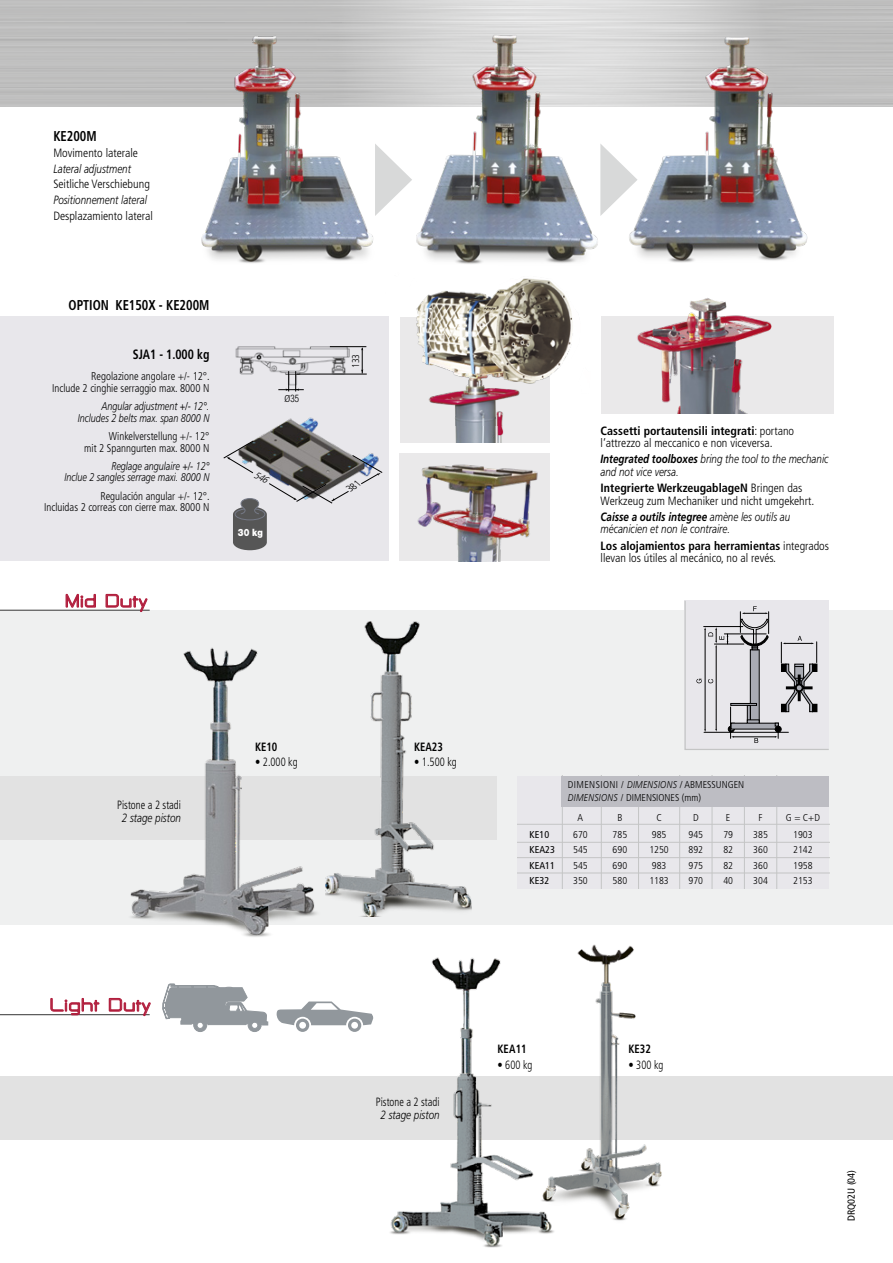
<style>
.page{position:relative;width:893px;height:1263px;background:#fff}
.page>*{position:absolute;margin:0;border:0;box-sizing:border-box;transform-origin:0 0}
.t1{font:700 22.5px "NP Naipol Allin One";letter-spacing:.02em;color:#b11d3c}
.t2{font:700 condensed 14.25px "Frutiger LT Std";color:#000;scale:.88 1}
.t3{font:700 condensed 13.5px "Frutiger LT Std";color:#000;scale:.88 1}
.t4{font:300 condensed 12px/12.3px "Frutiger LT Std";color:#000}
.t5{font:italic 300 12px/12.3px "Frutiger LT Std";color:#000;scale:.82 1}
.t6{font:300 condensed 12px "Frutiger LT Std";color:#000;scale:.88 1}
.t7{font:700 condensed 12px "Frutiger LT Std";color:#000;scale:.88 1}
.t8{font:300 condensed 11.25px "Frutiger LT Std";color:#000;scale:.95 1}
.t9{font:italic 300 11.25px "Frutiger LT Std";color:#000;scale:.8 1}
.t10{font:condensed 10.2px "Frutiger LT Std";color:#000}
.t11{font:900 10.05px "Helvetica Neue LT Std";color:#fff;scale:.85 1}
.t12{font:300 condensed 9.9px "Frutiger LT Std";color:#000}
.t13{font:condensed 9.9px "Frutiger LT Std";color:#000}
.t14{font:300 condensed 9.9px "Helvetica LT Std";color:#000}
.s1{font-family:"Frutiger LT Std"}
.s2{font-weight:700}
.s3{font-style:italic;font-stretch:normal}
</style>
<div class="page">
<div style="left:0;top:610px;width:893px;height:315px;background:#eff0f0"></div>
<hr style="left:0;top:610px;width:150px;height:1px;background:#565656">
<hr style="left:0;top:1014px;width:150px;height:1px;background:#565656">
<div style="left:0;top:316px;width:388px;height:245px;background:#e8e7eb"></div>
<div style="left:0;top:1076px;width:893px;height:64px;background:#e2e2e2"></div>
<div style="left:518px;top:776px;width:311px;height:112px;background:#e8e7eb"></div>
<hr style="left:518px;top:824px;width:311px;height:1px;background:#c4c5c5">
<hr style="left:518px;top:842px;width:311px;height:1px;background:#c4c5c5">
<hr style="left:518px;top:857px;width:311px;height:1px;background:#c4c5c5">
<hr style="left:518px;top:873px;width:311px;height:1px;background:#c4c5c5">
<hr style="left:562px;top:776px;width:1px;height:112px;background:#c4c5c5">
<hr style="left:601px;top:776px;width:1px;height:112px;background:#c4c5c5">
<hr style="left:638px;top:776px;width:1px;height:112px;background:#c4c5c5">
<hr style="left:679px;top:776px;width:1px;height:112px;background:#c4c5c5">
<hr style="left:712px;top:776px;width:1px;height:112px;background:#c4c5c5">
<hr style="left:744px;top:776px;width:1px;height:112px;background:#c4c5c5">
<hr style="left:776px;top:776px;width:1px;height:112px;background:#c4c5c5">
<div style="left:562px;top:776px;width:267px;height:30px;background:#bdbdc3"></div>
<div style="left:0;top:776px;width:496px;height:63px;background:#e2e2e2"></div>
<svg style="left:684px;top:600px;width:145px;height:150px"></svg>
<svg style="left:66px;top:594px;width:30px;height:14px"></svg>
<svg style="left:106px;top:594px;width:42px;height:18px"></svg>
<svg style="left:50px;top:998px;width:50px;height:17px"></svg>
<svg style="left:109px;top:998px;width:42px;height:18px"></svg>
<svg style="left:162px;top:983px;width:106px;height:49px"></svg>
<svg style="left:276px;top:1001px;width:93px;height:31px"></svg>
<hr style="left:330px;top:346px;width:36px;height:1px;background:#000">
<img style="left:235px;top:346px;width:118px;height:46px">
<svg style="left:361px;top:347px;width:2px;height:26px"></svg>
<hr style="left:296px;top:374px;width:71px;height:1px;background:#000">
<svg style="left:278px;top:371px;width:26px;height:20px"></svg>
<img style="left:185px;top:24px;width:201px;height:239px">
<img style="left:407px;top:16px;width:201px;height:248px">
<img style="left:619px;top:19px;width:195px;height:244px">
<svg style="left:600px;top:143px;width:38px;height:73px"></svg>
<svg style="left:375px;top:143px;width:37px;height:73px"></svg>
<img style="left:113px;top:647px;width:212px;height:290px">
<img style="left:369px;top:957px;width:182px;height:291px">
<img style="left:325px;top:621px;width:146px;height:296px">
<img style="left:527px;top:944px;width:135px;height:289px">
<img style="left:252px;top:417px;width:75px;height:24px">
<img style="left:399px;top:453px;width:151px;height:108px">
<img style="left:400px;top:426px;width:149px;height:16px">
<img style="left:388px;top:278px;width:185px;height:148px">
<div style="left:601px;top:316px;width:232px;height:98px;background:#eae9ea"></div>
<img style="left:637px;top:298px;width:135px;height:116px">
<svg style="left:223px;top:441px;width:159px;height:109px"></svg>
<p class="t2" style="left:53px;top:128px;width:51px">KE200M</p>
<p class="t4" style="left:53px;top:147px;width:86px">Movimento laterale</p>
<p class="t5" style="left:53px;top:163px;width:96px">Lateral adjustment</p>
<p class="t4" style="left:53px;top:178px;width:98px">Seitliche Verschiebung</p>
<p class="t5" style="left:53px;top:194px;width:116px">Positionnement lateral</p>
<p class="t4" style="left:53px;top:210px;width:101px">Desplazamiento lateral</p>
<p class="t2" style="left:69px;top:297px;width:162px">OPTION KE150X - KE200M</p>
<p class="t3" style="left:133px;top:347px;width:88px">SJA1 - 1.000 kg</p>
<p class="t8" style="left:91px;top:370px;width:126px">Regolazione angolare +/- 12°.</p>
<p class="t8" style="left:52px;top:382px;width:167px">Include 2 cinghie serraggio max. 8000 N</p>
<p class="t9" style="left:101px;top:400px;width:137px">Angular adjustment +/- 12°.</p>
<p class="t9" style="left:78px;top:411px;width:166px">Includes 2 belts max. span 8000 N</p>
<p class="t8" style="left:109px;top:430px;width:107px">Winkelverstellung +/- 12°</p>
<p class="t8" style="left:84px;top:441px;width:133px">mit 2 Spanngurten max. 8000 N</p>
<p class="t9" style="left:111px;top:459px;width:124px">Reglage angulaire +/- 12°</p>
<p class="t9" style="left:64px;top:471px;width:183px">Inclue 2 sangles serrage maxi. 8000 N</p>
<p class="t8" style="left:100px;top:489px;width:117px">Regulación angular +/- 12°.</p>
<p class="t8" style="left:44px;top:501px;width:176px">Incluidas 2 correas con cierre max. 8000 N</p>
<p class="t1" style="left:65px;top:590px;width:84px">Mid Duty</p>
<p class="t14" style="left:285px;top:392px;width:16px"><span class="s1">Ø</span>35</p>
<p class="t11" style="left:238px;top:526px;width:31px">30 kg</p>
<p class="t6" style="left:117px;top:798px;width:74px">Pistone a 2 stadi</p>
<p class="t5" style="left:122px;top:811px;width:74px">2 stage piston</p>
<p class="t7" style="left:255px;top:739px;width:27px">KE10</p>
<p class="t6" style="left:255px;top:755px;width:50px">• 2.000 kg</p>
<p class="t1" style="left:50px;top:994px;width:102px">Light Duty</p>
<p class="t12" style="left:350px;top:368px;width:16px;rotate:-90deg">133</p>
<p class="t4" style="left:601px;top:424px;width:195px"><span class="s2">Cassetti portautensili integrati</span>: portano l‘attrezzo al meccanico e non viceversa.</p>
<p class="t5" style="left:601px;top:453px;width:280px"><span class="s2">Integrated toolboxes</span> bring the tool to the mechanic and not vice versa.</p>
<p class="t4" style="left:601px;top:482px;width:215px"><span class="s2">Integrierte WerkzeugablageN</span> Bringen das<br>Werkzeug zum Mechaniker und nicht umgekehrt.</p>
<p class="t5" style="left:601px;top:511px;width:233px"><span class="s2">Caisse a outils integree</span> amène les outils au mécanicien et non le contraire.</p>
<p class="t4" style="left:601px;top:540px;width:230px"><span class="s2">Los alojamientos para herramientas</span> integrados llevan los útiles al mecánico, no al revés.</p>
<p class="t7" style="left:414px;top:739px;width:34px">KEA23</p>
<p class="t6" style="left:414px;top:755px;width:50px">• 1.500 kg</p>
<p class="t13" style="left:529px;top:829px;width:21px">KE10</p>
<p class="t13" style="left:529px;top:844px;width:27px">KEA23</p>
<p class="t13" style="left:529px;top:859px;width:27px">KEA11</p>
<p class="t13" style="left:529px;top:875px;width:21px">KE32</p>
<p class="t12" style="left:568px;top:779px;width:178px">DIMENSIONI / <span class="s3">DIMENSIONS /</span> ABMESSUNGEN</p>
<p class="t12" style="left:568px;top:791px;width:135px"><span class="s3">DIMENSIONS</span> / DIMENSIONES (mm)</p>
<p class="t12" style="left:578px;top:811px;width:7px">A</p>
<p class="t12" style="left:573px;top:829px;width:16px">670</p>
<p class="t12" style="left:573px;top:844px;width:16px">545</p>
<p class="t12" style="left:573px;top:860px;width:16px">545</p>
<p class="t12" style="left:573px;top:875px;width:16px">350</p>
<p class="t12" style="left:617px;top:811px;width:7px">B</p>
<p class="t12" style="left:613px;top:829px;width:16px">785</p>
<p class="t12" style="left:613px;top:844px;width:16px">690</p>
<p class="t12" style="left:613px;top:860px;width:16px">690</p>
<p class="t12" style="left:613px;top:875px;width:16px">580</p>
<p class="t12" style="left:656px;top:811px;width:7px">C</p>
<p class="t12" style="left:652px;top:829px;width:16px">985</p>
<p class="t12" style="left:649px;top:844px;width:21px">1250</p>
<p class="t12" style="left:652px;top:860px;width:16px">983</p>
<p class="t12" style="left:649px;top:875px;width:21px">1183</p>
<p class="t12" style="left:693px;top:811px;width:7px">D</p>
<p class="t12" style="left:689px;top:829px;width:16px">945</p>
<p class="t12" style="left:689px;top:844px;width:16px">892</p>
<p class="t12" style="left:689px;top:860px;width:16px">975</p>
<p class="t12" style="left:689px;top:875px;width:16px">970</p>
<p class="t12" style="left:726px;top:811px;width:6px">E</p>
<p class="t12" style="left:723px;top:829px;width:11px">79</p>
<p class="t12" style="left:723px;top:844px;width:11px">82</p>
<p class="t12" style="left:723px;top:860px;width:11px">82</p>
<p class="t12" style="left:723px;top:875px;width:11px">40</p>
<p class="t12" style="left:758px;top:811px;width:6px">F</p>
<p class="t12" style="left:753px;top:829px;width:16px">385</p>
<p class="t12" style="left:753px;top:844px;width:16px">360</p>
<p class="t12" style="left:753px;top:860px;width:16px">360</p>
<p class="t12" style="left:753px;top:875px;width:16px">304</p>
<p class="t12" style="left:786px;top:811px;width:36px">G = C+D</p>
<p class="t12" style="left:793px;top:829px;width:21px">1903</p>
<p class="t12" style="left:793px;top:844px;width:21px">2142</p>
<p class="t12" style="left:793px;top:860px;width:21px">1958</p>
<p class="t12" style="left:793px;top:875px;width:21px">2153</p>
<p class="t6" style="left:376px;top:1095px;width:74px">Pistone a 2 stadi</p>
<p class="t5" style="left:381px;top:1109px;width:74px">2 stage piston</p>
<p class="t7" style="left:497px;top:1042px;width:35px">KEA11</p>
<p class="t6" style="left:497px;top:1058px;width:41px">• 600 kg</p>
<p class="t7" style="left:628px;top:1042px;width:27px">KE32</p>
<p class="t6" style="left:628px;top:1058px;width:41px">• 300 kg</p>
<p class="t10" style="left:845px;top:1221px;width:53px;rotate:-90deg">DRQ02U (04)</p>
</div>
